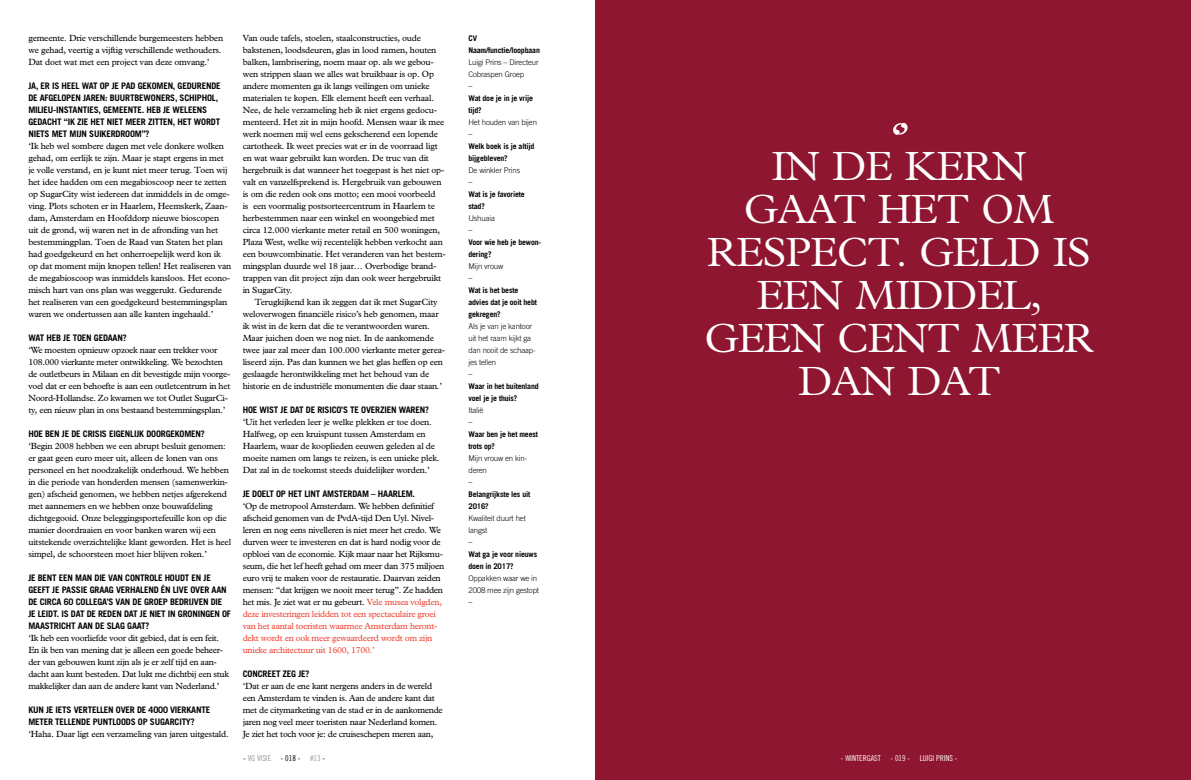
<style>
.page{position:relative;width:1191px;height:780px;background:#fff}
.page>*{position:absolute;margin:0;border:0;box-sizing:border-box;transform-origin:0 0}
.t1{font:300 41px/43px "M Plantin";letter-spacing:-.02em;color:#fff;text-align:center}
.t2{font:9px/12px "M Plantin";letter-spacing:-.02em;color:#000}
.t3{font:700 9px/12px "Trade Gothic";letter-spacing:-.02em;color:#000}
.t4{font:8px "Trade Gothic Cond Eighteen";color:#fff}
.t5{font:8px "Trade Gothic Cond Eighteen";color:#000}
.t6{font:8px "Trade Gothic Cond Eighteen";color:#939598}
.t7{font:700 7.8px/12px "Trade Gothic";letter-spacing:-.02em;color:#000}
.t8{font:300 7.8px/12px "Trade Gothic";letter-spacing:-.02em;color:#000}
.s1{color:#ef4130}
.s2{color:#000}
.s3{color:#939598}
</style>
<div class="page">
<div style="left:595px;top:0;width:596px;height:780px;background:#8e1630"></div>
<svg style="left:893px;top:122px;width:15px;height:13px"></svg>
<p class="t2" style="left:28px;top:32px;width:196px">gemeente. Drie verschillende burgemeesters hebben we gehad, veertig a vijftig verschillende wethouders.<br>Dat doet wat met een project van deze omvang.’</p>
<p class="t3" style="left:28px;top:80px;width:194px">JA, ER IS HEEL WAT OP JE PAD GEKOMEN, GEDURENDE DE AFGELOPEN JAREN: BUURTBEWONERS, SCHIPHOL, MILIEU-INSTANTIES, GEMEENTE. HEB JE WELEENS GEDACHT “IK ZIE HET NIET MEER ZITTEN, HET WORDT NIETS MET MIJN SUIKERDROOM”?</p>
<p class="t2" style="left:28px;top:140px;width:204px">‘Ik heb wel sombere dagen met vele donkere wolken gehad, om eerlijk te zijn. Maar je stapt ergens in met je volle verstand, en je kunt niet meer terug. Toen wij het idee hadden om een megabioscoop neer te zetten op SugarCity wist iedereen dat inmiddels in de omge&shy;ving. Plots schoten er in Haarlem, Heemskerk, Zaan&shy;dam, Amsterdam en Hoofddorp nieuwe bioscopen uit de grond, wij waren net in de afronding van het bestemmingplan. Toen de Raad van Staten het plan had goedgekeurd en het onherroepelijk werd kon ik op dat moment mijn knopen tellen! Het realiseren van de megabioscoop was inmiddels kansloos. Het econo&shy;misch hart van ons plan was weggerukt. Gedurende het realiseren van een goedgekeurd bestemmingsplan waren we ondertussen aan alle kanten ingehaald.’</p>
<p class="t3" style="left:28px;top:332px;width:100px">WAT HEB JE TOEN GEDAAN?</p>
<p class="t2" style="left:28px;top:344px;width:204px">‘We moesten opnieuw opzoek naar een trekker voor 108.000 vierkante meter ontwikkeling. We bezochten de outletbeurs in Milaan en dit bevestigde mijn voorge&shy;voel dat er een behoefte is aan een outletcentrum in het Noord-Hollandse. Zo kwamen we tot Outlet SugarCi&shy;ty, een nieuw plan in ons bestaand bestemmingsplan.’</p>
<p class="t3" style="left:28px;top:428px;width:178px">HOE BEN JE DE CRISIS EIGENLIJK DOORGEKOMEN?</p>
<p class="t2" style="left:28px;top:440px;width:204px">‘Begin 2008 hebben we een abrupt besluit genomen: er gaat geen euro meer uit, alleen de lonen van ons personeel en het noodzakelijk onderhoud. We hebben in die periode van honderden mensen (samenwerkin&shy;gen) afscheid genomen, we hebben netjes afgerekend met aannemers en we hebben onze bouwafdeling dichtgegooid. Onze beleggingsportefeuille kon op die manier doordraaien en voor banken waren wij een uitstekende overzichtelijke klant geworden. Het is heel simpel, de schoorsteen moet hier blijven roken.’</p>
<p class="t3" style="left:28px;top:572px;width:204px">JE BENT EEN MAN DIE VAN CONTROLE HOUDT EN JE GEEFT JE PASSIE GRAAG VERHALEND ÉN LIVE OVER AAN DE CIRCA 60 COLLEGA’S VAN DE GROEP BEDRIJVEN DIE JE LEIDT. IS DAT DE REDEN DAT JE NIET IN GRONINGEN OF MAASTRICHT AAN DE SLAG GAAT?</p>
<p class="t2" style="left:28px;top:632px;width:202px">‘Ik heb een voorliefde voor dit gebied, dat is een feit.<br>En ik ben van mening dat je alleen een goede beheer&shy;der van gebouwen kunt zijn als je er zelf tijd en aan&shy;dacht aan kunt besteden. Dat lukt me dichtbij een stuk makkelijker dan aan de andere kant van Nederland.’</p>
<p class="t3" style="left:28px;top:704px;width:183px">KUN JE IETS VERTELLEN OVER DE 4000 VIERKANTE<br>METER TELLENDE PUNTLOODS OP SUGARCITY?</p>
<p class="t2" style="left:28px;top:728px;width:202px">‘Haha. Daar ligt een verzameling van jaren uitgestald.</p>
<p class="t2" style="left:243px;top:32px;width:204px">Van oude tafels, stoelen, staalconstructies, oude bakstenen, loodsdeuren, glas in lood ramen, houten balken, lambrisering, noem maar op. als we gebou&shy;wen strippen slaan we alles wat bruikbaar is op. Op andere momenten ga ik langs veilingen om unieke materialen te kopen. Elk element heeft een verhaal.<br>Nee, de hele verzameling heb ik niet ergens gedocu&shy;menteerd. Het zit in mijn hoofd. Mensen waar ik mee werk noemen mij wel eens gekscherend een lopende cartotheek. Ik weet precies wat er in de voorraad ligt en wat waar gebruikt kan worden. De truc van dit hergebruik is dat wanneer het toegepast is het niet op&shy;valt en vanzelfsprekend is. Hergebruik van gebouwen is om die reden ook ons motto; een mooi voorbeeld<br>is een voormalig postsorteercentrum in Haarlem te herbestemmen naar een winkel en woongebied met circa 12.000 vierkante meter retail en 500 woningen, Plaza West, welke wij recentelijk hebben verkocht aan een bouwcombinatie. Het veranderen van het bestem&shy;mingsplan duurde wel 18 jaar… Overbodige brand&shy;trappen van dit project zijn dan ook weer hergebruikt in SugarCity.</p>
<p class="t2" style="left:243px;top:296px;width:204px;text-indent:12px">Terugkijkend kan ik zeggen dat ik met SugarCity weloverwogen financiële risico’s heb genomen, maar ik wist in de kern dat die te verantwoorden waren.<br>Maar juichen doen we nog niet. In de aankomende twee jaar zal meer dan 100.000 vierkante meter gerea&shy;liseerd zijn. Pas dan kunnen we het glas heffen op een geslaagde herontwikkeling met het behoud van de historie en de industriële monumenten die daar staan.’</p>
<p class="t3" style="left:243px;top:403px;width:188px">HOE WIST JE DAT DE RISICO’S TE OVERZIEN WAREN?</p>
<p class="t2" style="left:243px;top:416px;width:198px">‘Uit het verleden leer je welke plekken er toe doen.<br>Halfweg, op een kruispunt tussen Amsterdam en Haarlem, waar de kooplieden eeuwen geleden al de moeite namen om langs te reizen, is een unieke plek.<br>Dat zal in de toekomst steeds duidelijker worden.’</p>
<p class="t3" style="left:243px;top:487px;width:174px">JE DOELT OP HET LINT AMSTERDAM – HAARLEM.</p>
<p class="t2" style="left:243px;top:500px;width:203px">‘Op de metropool Amsterdam. We hebben definitief afscheid genomen van de PvdA-tijd Den Uyl. Nivel&shy;leren en nog eens nivelleren is niet meer het credo. We durven weer te investeren en dat is hard nodig voor de opbloei van de economie. Kijk maar naar het Rijksmu&shy;seum, die het lef heeft gehad om meer dan 375 miljoen euro vrij te maken voor de restauratie. Daarvan zeiden mensen: “dat krijgen we nooit meer terug”. Ze hadden het mis. Je ziet wat er nu gebeurt. <span class="s1">Vele musea volgden, deze investeringen leidden tot een spectaculaire groei van het aantal toeristen waarmee Amsterdam heront&shy;dekt wordt en ook meer gewaardeerd wordt om zijn unieke architectuur uit 1600, 1700.’</span></p>
<p class="t3" style="left:243px;top:667px;width:68px">CONCREET ZEG JE?</p>
<p class="t2" style="left:243px;top:680px;width:202px">‘Dat er aan de ene kant nergens anders in de wereld een Amsterdam te vinden is. Aan de andere kant dat met de citymarketing van de stad er in de aankomende jaren nog veel meer toeristen naar Nederland komen.<br>Je ziet het toch voor je: de cruiseschepen meren aan,</p>
<p class="t7" style="left:468px;top:32px;width:73px">CV<br>NAAM/FUNCTIE/LOOPBAAN</p>
<p class="t8" style="left:468px;top:56px;width:72px">Luigi Prins – Directeur<br>Cobraspen Groep</p>
<p class="t8" style="left:468px;top:77px;width:5px">_</p>
<p class="t7" style="left:468px;top:92px;width:66px">WAT DOE JE IN JE VRIJE<br>TIJD?</p>
<p class="t8" style="left:468px;top:118px;width:70px;line-height:9px">Het houden van bijen _</p>
<p class="t7" style="left:468px;top:140px;width:67px">WELK BOEK IS JE ALTIJD<br>BIJGEBLEVEN?</p>
<p class="t8" style="left:468px;top:166px;width:53px;line-height:9px">De winkler Prins _</p>
<p class="t7" style="left:468px;top:188px;width:58px">WAT IS JE FAVORIETE<br>STAD?</p>
<p class="t8" style="left:468px;top:214px;width:28px;line-height:9px">Ushuaia _</p>
<p class="t7" style="left:468px;top:236px;width:74px">VOOR WIE HEB JE BEWON-<br>DERING?</p>
<p class="t8" style="left:468px;top:262px;width:36px;line-height:9px">Mijn vrouw _</p>
<p class="t7" style="left:468px;top:284px;width:70px">WAT IS HET BESTE<br>ADVIES DAT JE OOIT HEBT<br>GEKREGEN?</p>
<p class="t8" style="left:468px;top:320px;width:69px">Als je van je kantoor uit het raam kijkt ga dan nooit de schaap&shy;jes tellen</p>
<p class="t8" style="left:468px;top:365px;width:5px">_</p>
<p class="t7" style="left:468px;top:380px;width:72px">WAAR IN HET BUITENLAND<br>VOEL JE JE THUIS?</p>
<p class="t8" style="left:468px;top:406px;width:16px;line-height:9px">Italië _</p>
<p class="t7" style="left:468px;top:428px;width:71px">WAAR BEN JE HET MEEST<br>TROTS OP?</p>
<p class="t8" style="left:468px;top:452px;width:60px">Mijn vrouw en kin&shy;deren</p>
<p class="t8" style="left:468px;top:473px;width:5px">_</p>
<p class="t7" style="left:468px;top:488px;width:63px">BELANGRIJKSTE LES UIT<br>2016?</p>
<p class="t8" style="left:468px;top:512px;width:59px">Kwaliteit duurt het langst</p>
<p class="t8" style="left:468px;top:533px;width:5px">_</p>
<p class="t7" style="left:468px;top:548px;width:70px">WAT GA JE VOOR NIEUWS<br>DOEN IN 2017?</p>
<p class="t8" style="left:468px;top:572px;width:72px">Oppakken waar we in<br>2008 mee zijn gestopt</p>
<p class="t8" style="left:468px;top:593px;width:5px">_</p>
<h1 class="t1" style="left:704px;top:144px;width:391px">IN DE KERN<br>GAAT HET OM<br>RESPECT. GELD IS<br>EEN MIDDEL,<br>GEEN CENT MEER<br>DAN DAT</h1>
<p class="t6" style="left:243px;top:753px;width:21px"><span class="s2">-</span> VG VISIE</p>
<p class="t5" style="left:281px;top:753px;width:46px">- 018 - <span class="s3">#13</span> -</p>
<p class="t4" style="left:841px;top:753px;width:118px">- WINTERGAST - 019 - LUIGI PRINS -</p>
</div>
